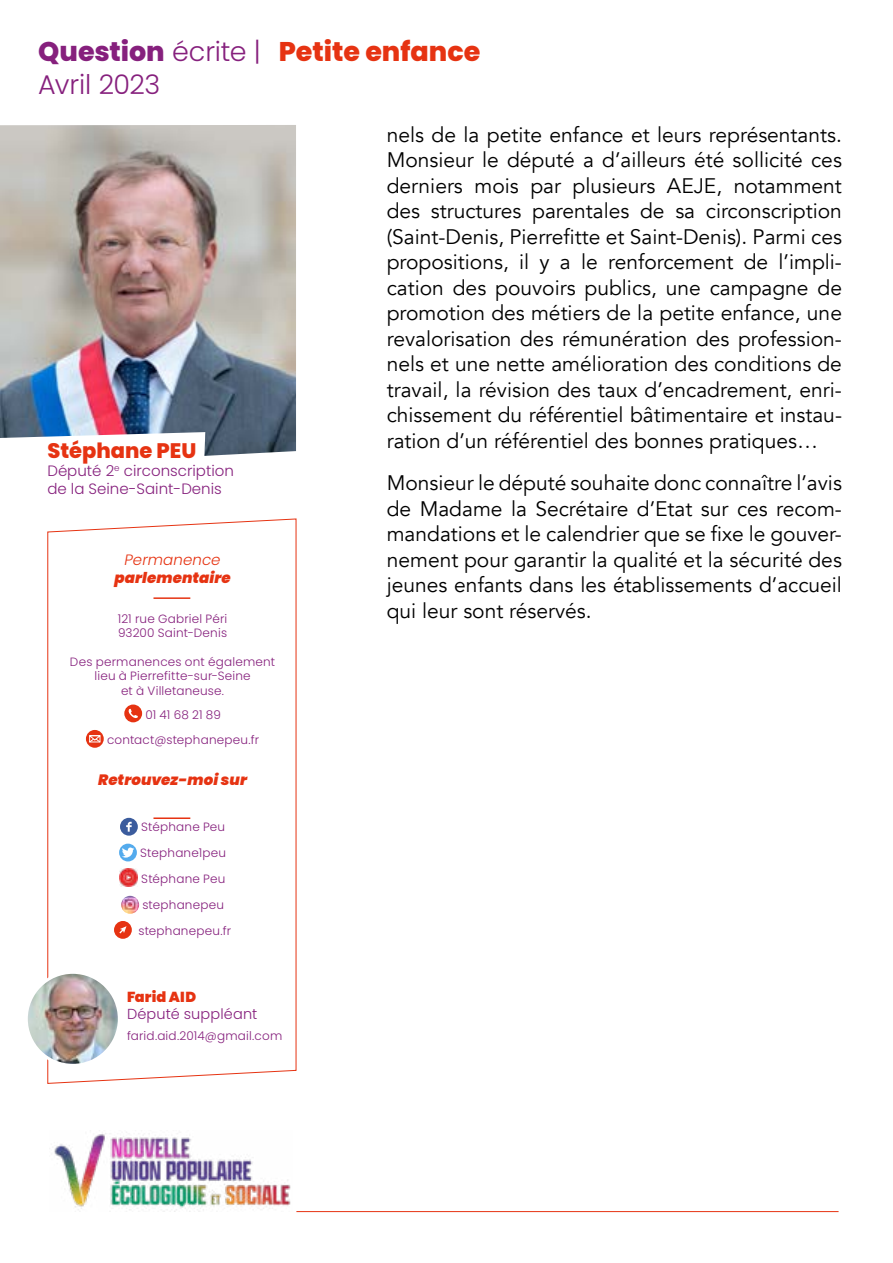
<style>
.page{position:relative;width:893px;height:1263px;background:#fff}
.page>*{position:absolute;margin:0;border:0;box-sizing:border-box;transform-origin:0 0}
.t1{font:800 27px "Poppins";color:#e63312}
.t2{font:300 27px "Poppins";letter-spacing:-.02em;color:#86207d}
.t3{font:21px/25.5px "Avenir";color:#000;text-align:justify}
.t4{font:800 21px "Poppins";color:#e63312}
.t5{font:300 15px/18px "Poppins";color:#86207d}
.t6{font:italic 900 15px "Poppins";letter-spacing:.005em;color:#e63312}
.t7{font:italic 300 15px "Poppins";letter-spacing:.005em;color:#e63312}
.t8{font:300 14.55px "Poppins";letter-spacing:.01em;color:#86207d}
.t9{font:900 14.55px "Poppins";letter-spacing:.01em;color:#e63312}
.t10{font:300 12px/25.8px "Poppins";letter-spacing:.015em;color:#86207d;text-align:center}
.s1{color:#86207d}
.s2{font-weight:300;color:#86207d}
</style>
<div class="page">
<svg style="left:47px;top:518px;width:250px;height:566px"></svg>
<img style="left:0;top:125px;width:296px;height:331px">
<hr style="left:153px;top:597px;width:37px;height:2px;background:#e63312">
<hr style="left:153px;top:817px;width:37px;height:2px;background:#e63312">
<div style="left:124px;top:704px;width:18px;height:18px;background:#e63312;border-radius:50%"></div>
<svg style="left:128px;top:709px;width:10px;height:9px"></svg>
<div style="left:86px;top:730px;width:18px;height:18px;background:#e63312;border-radius:50%"></div>
<svg style="left:89px;top:735px;width:12px;height:8px"></svg>
<div style="left:120px;top:818px;width:18px;height:18px;background:#3b5c9d;border-radius:50%"></div>
<svg style="left:126px;top:822px;width:6px;height:10px"></svg>
<div style="left:119px;top:844px;width:18px;height:17px;background:#54abed;border-radius:50%"></div>
<svg style="left:122px;top:847px;width:12px;height:10px"></svg>
<img style="left:120px;top:868px;width:18px;height:18px">
<img style="left:121px;top:896px;width:18px;height:18px;border-radius:9px">
<div style="left:114px;top:921px;width:18px;height:18px;background:#e63312;border-radius:50%"></div>
<svg style="left:119px;top:926px;width:8px;height:7px"></svg>
<img style="left:26px;top:972px;width:93px;height:93px;border-radius:46px">
<div style="left:25px;top:971px;width:96px;height:96px;border:3px solid #fff;border-radius:50%"></div>
<img style="left:54px;top:1132px;width:237px;height:80px">
<hr style="left:296px;top:1211px;width:543px;height:1px;background:#e63312">
<svg style="left:0;top:432px;width:205px;height:24px"></svg>
<p class="t1" style="left:38px;top:36px;width:444px"><span class="s1">Question</span> <span class="s2">écrite |</span> Petite enfance</p>
<p class="t2" style="left:38px;top:68px;width:124px">Avril 2023</p>
<p class="t4" style="left:47px;top:438px;width:150px">Stéphane PEU</p>
<p class="t5" style="left:47px;top:462px;width:188px">Député 2<sup>e</sup> circonscription de la Seine-Saint-Denis</p>
<p class="t7" style="left:125px;top:551px;width:98px">Permanence</p>
<p class="t6" style="left:114px;top:569px;width:118px">parlementaire</p>
<p class="t10" style="left:118px;top:611px;width:111px;line-height:14.4px;text-align:left">121 rue Gabriel Péri<br>93200 Saint-Denis</p>
<p class="t10" style="left:70px;top:655px;width:207px;line-height:14.4px">Des permanences ont également lieu à Pierrefitte-sur-Seine<br>et à Villetaneuse.</p>
<p class="t10" style="left:107px;top:703px;width:154px;line-height:24.3px">01 41 68 21 89 contact@stephanepeu.fr</p>
<p class="t6" style="left:98px;top:771px;width:150px">Retrouvez-moi sur</p>
<p class="t10" style="left:138px;top:814px;width:94px">Stéphane Peu<br>Stephane1peu<br>Stéphane Peu stephanepeu stephanepeu.fr</p>
<p class="t9" style="left:127px;top:989px;width:71px">Farid AID</p>
<p class="t8" style="left:127px;top:1005px;width:132px">Député suppléant</p>
<p class="t10" style="left:127px;top:1023px;width:157px">farid.aid.2014@gmail.com</p>
<p class="t3" style="left:387px;top:122px;width:457px">nels de la petite enfance et leurs représentants.<br>Monsieur le député a d’ailleurs été sollicité ces derniers mois par plusieurs AEJE, notamment des structures parentales de sa circonscription (Saint-Denis, Pierrefitte et Saint-Denis). Parmi ces propositions, il y a le renforcement de l’impli&shy;cation des pouvoirs publics, une campagne de promotion des métiers de la petite enfance, une revalorisation des rémunération des profession&shy;nels et une nette amélioration des conditions de travail, la révision des taux d’encadrement, enri&shy;chissement du référentiel bâtimentaire et instau&shy;ration d’un référentiel des bonnes pratiques…</p>
<p class="t3" style="left:387px;top:471px;width:457px">Monsieur le député souhaite donc connaître l’avis de Madame la Secrétaire d’Etat sur ces recom&shy;mandations et le calendrier que se fixe le gouver&shy;nement pour garantir la qualité et la sécurité des jeunes enfants dans les établissements d’accueil qui leur sont réservés.</p>
</div>
